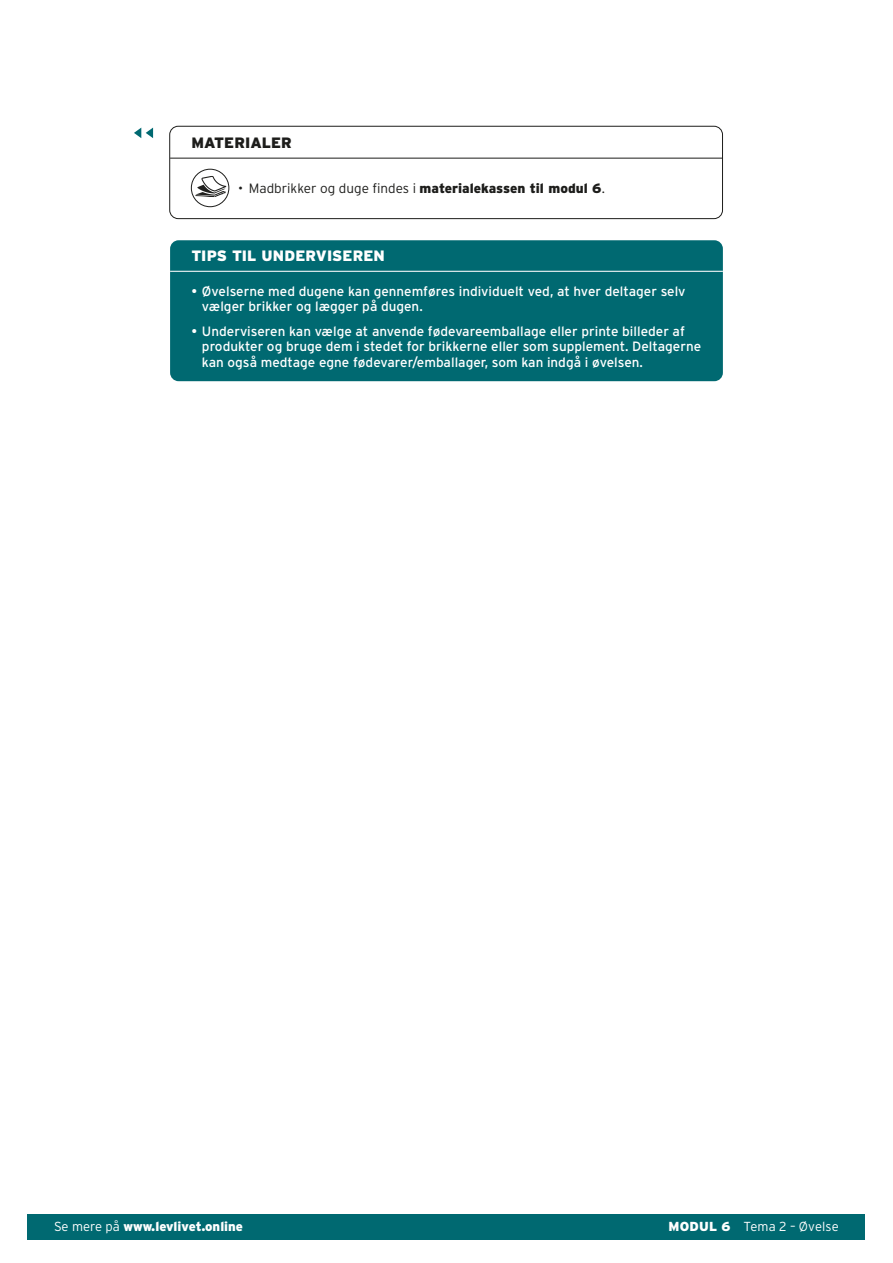
<style>
.page{position:relative;width:893px;height:1263px;background:#fff}
.page>*{position:absolute;margin:0;border:0;box-sizing:border-box;transform-origin:0 0}
.t1{font:900 15px "Interstate";letter-spacing:.01em;color:#fff}
.t2{font:900 15px "Interstate";color:#1d1d1b}
.t3{font:13.5px/15.8px "Interstate";color:#fff}
.t4{font:300 13.5px "Interstate";color:#1d1d1b}
.t5{font:900 13.05px "Interstate";color:#fff}
.t6{font:300 13.05px "Interstate";letter-spacing:.01em;color:#fff}
.s1{font-weight:900}
.s2{font-weight:300}
</style>
<div class="page">
<div style="left:170px;top:240px;width:553px;height:141px;background:#006971;border-radius:9px"></div>
<hr style="left:170px;top:271px;width:553px;height:1px;background:#fff">
<svg style="left:134px;top:128px;width:19px;height:10px"></svg>
<hr style="left:170px;top:158px;width:552px;height:1px;background:#1d1d1b">
<div style="left:169px;top:126px;width:554px;height:93px;border:1px solid #1d1d1b;border-radius:9px"></div>
<svg style="left:191px;top:169px;width:38px;height:38px"></svg>
<div style="left:191px;top:169px;width:38px;height:38px;border:1px solid #1d1d1b;border-radius:50%"></div>
<svg style="left:195px;top:175px;width:32px;height:23px"></svg>
<div style="left:28px;top:1214px;width:837px;height:25px;background:#006971"></div>
<p class="t2" style="left:191px;top:133px;width:102px">MATERIALER</p>
<p class="t4" style="left:238px;top:180px;width:368px">• Madbrikker og duge findes i <span class="s1">materialekassen til modul 6</span>.</p>
<p class="t1" style="left:191px;top:247px;width:195px">TIPS TIL UNDERVISEREN</p>
<p class="t3" style="left:202px;top:283px;width:485px;text-indent:-11px">• Øvelserne med dugene kan gennemføres individuelt ved, at hver deltager selv vælger brikker og lægger på dugen.</p>
<p class="t3" style="left:202px;top:323px;width:501px;text-indent:-11px">• Underviseren kan vælge at anvende fødevareemballage eller printe billeder af produkter og bruge dem i stedet for brikkerne eller som supplement. Deltagerne kan også medtage egne fødevarer/emballager, som kan indgå i øvelsen.</p>
<p class="t5" style="left:54px;top:1218px;width:191px"><span class="s2">Se mere på</span> www.levlivet.online</p>
<p class="t6" style="left:668px;top:1218px;width:172px"><span class="s1">MODUL 6</span> Tema 2 – Øvelse</p>
</div>
